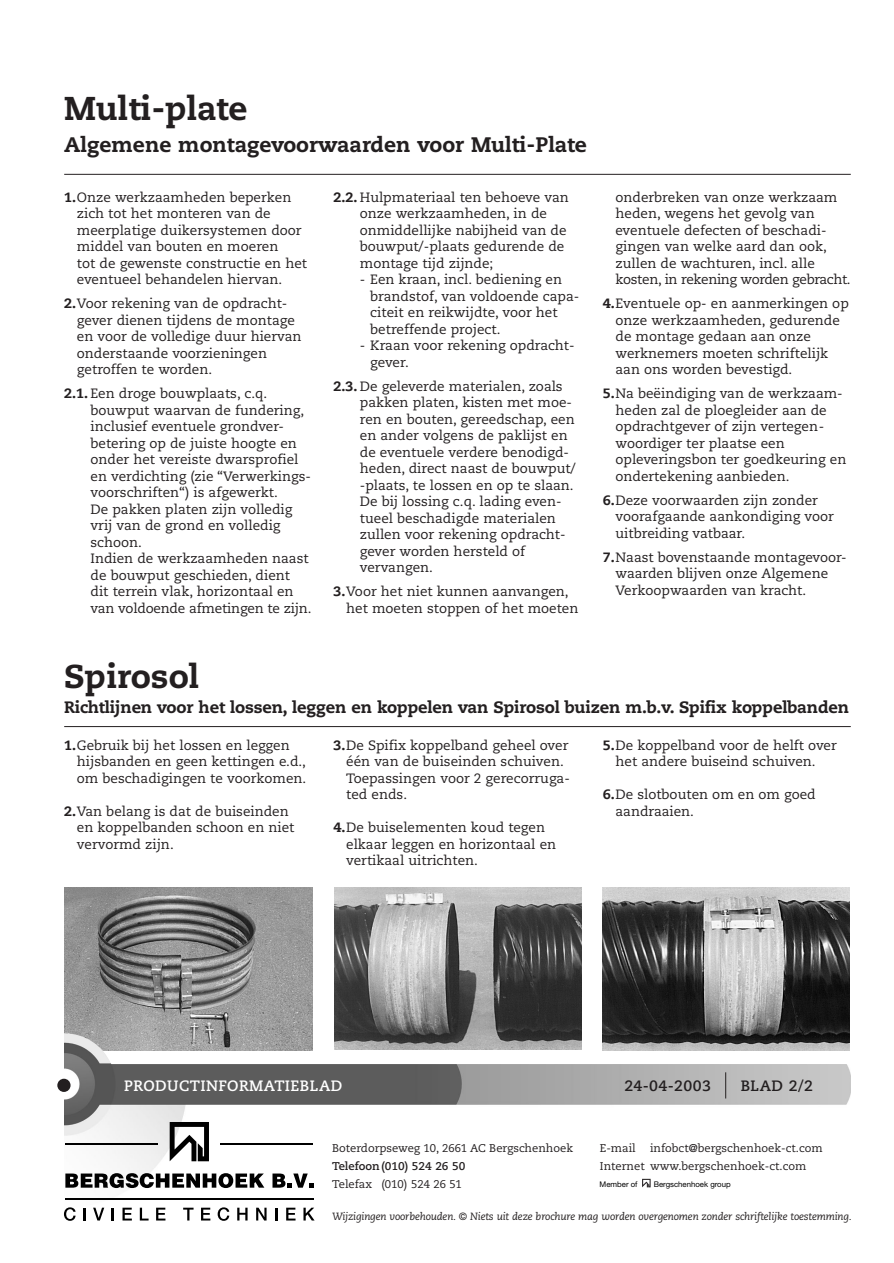
<style>
.page{position:relative;width:894px;height:1263px;background:#fff}
.page>*{position:absolute;margin:0;border:0;box-sizing:border-box;transform-origin:0 0}
.t1{font:800 33px "Caecilia";color:#231f20}
.t2{font:800 21px "Caecilia";color:#231f20}
.t3{font:800 16.5px "Caecilia";letter-spacing:-.01em;color:#231f20}
.t4{font:700 15px "Caecilia";letter-spacing:.025em;color:#fff}
.t5{font:700 15px "Caecilia";letter-spacing:.025em;color:#231f20}
.t6{font:13.5px/16.5px "Caecilia";color:#231f20}
.t7{font:11.25px "Caecilia";color:#231f20}
.t8{font:700 11.25px "Caecilia";color:#231f20}
.t9{font:italic 10.5px "Caecilia";letter-spacing:-.015em;color:#231f20}
.t10{font:7.8px "Helvetica Neue";color:#000}
.s1{font-weight:800}
</style>
<div class="page">
<img style="left:64px;top:887px;width:248px;height:146px">
<img style="left:64px;top:1033px;width:787px;height:181px">
<svg style="left:65px;top:1173px;width:199px;height:15px"></svg>
<svg style="left:273px;top:1174px;width:41px;height:14px"></svg>
<hr style="left:65px;top:1198px;width:248px;height:2px;background:#000">
<hr style="left:65px;top:1143px;width:93px;height:2px;background:#000">
<hr style="left:220px;top:1143px;width:93px;height:2px;background:#000">
<svg style="left:64px;top:1207px;width:12px;height:14px"></svg>
<svg style="left:84px;top:1208px;width:2px;height:13px"></svg>
<svg style="left:93px;top:1208px;width:11px;height:13px"></svg>
<svg style="left:112px;top:1208px;width:2px;height:13px"></svg>
<svg style="left:123px;top:1208px;width:9px;height:13px"></svg>
<svg style="left:140px;top:1208px;width:9px;height:13px"></svg>
<svg style="left:156px;top:1208px;width:9px;height:13px"></svg>
<svg style="left:183px;top:1208px;width:11px;height:13px"></svg>
<svg style="left:201px;top:1208px;width:9px;height:13px"></svg>
<svg style="left:218px;top:1207px;width:11px;height:14px"></svg>
<svg style="left:237px;top:1208px;width:11px;height:13px"></svg>
<svg style="left:256px;top:1208px;width:11px;height:13px"></svg>
<svg style="left:275px;top:1208px;width:2px;height:13px"></svg>
<svg style="left:286px;top:1208px;width:10px;height:13px"></svg>
<svg style="left:303px;top:1208px;width:12px;height:13px"></svg>
<svg style="left:170px;top:1122px;width:39px;height:39px"></svg>
<svg style="left:725px;top:1072px;width:1px;height:27px"></svg>
<div style="left:57px;top:1079px;width:14px;height:13px;background:#231f20;border-radius:50%"></div>
<svg style="left:642px;top:1179px;width:9px;height:8px"></svg>
<hr style="left:64px;top:174px;width:787px;height:1px;background:#231f20">
<img style="left:603px;top:887px;width:246px;height:163px">
<img style="left:334px;top:887px;width:248px;height:162px">
<hr style="left:64px;top:726px;width:787px;height:1px;background:#231f20">
<h1 class="t1" style="left:64px;top:95px;width:185px">Multi-plate</h1>
<h2 class="t2" style="left:64px;top:135px;width:524px">Algemene montagevoorwaarden voor Multi-Plate</h2>
<p class="t6" style="left:77px;top:190px;width:232px;text-indent:-13px"><span class="s1">1.</span>Onze werkzaamheden beperken zich tot het monteren van de meerplatige duikersystemen door middel van bouten en moeren<br>tot de gewenste constructie en het eventueel behandelen hiervan.</p>
<p class="t6" style="left:77px;top:296px;width:226px;text-indent:-13px"><span class="s1">2.</span>Voor rekening van de opdracht&shy;gever dienen tijdens de montage en voor de volledige duur hiervan onderstaande voorzieningen getroffen te worden.</p>
<p class="t6" style="left:91px;top:386px;width:222px;text-indent:-26px"><span class="s1">2.1.</span> Een droge bouwplaats, c.q. bouwput waarvan de fundering, inclusief eventuele grondver&shy;betering op de juiste hoogte en onder het vereiste dwarsprofiel en verdichting (zie “Verwerkings&shy;voorschriften“) is afgewerkt.<br>De pakken platen zijn volledig vrij van de grond en volledig schoon.<br>Indien de werkzaamheden naast de bouwput geschieden, dient dit terrein vlak, horizontaal en van voldoende afmetingen te zijn.</p>
<p class="t6" style="left:360px;top:190px;width:210px;text-indent:-26px"><span class="s1">2.2.</span> Hulpmateriaal ten behoeve van onze werkzaamheden, in de onmiddellijke nabijheid van de bouwput/-plaats gedurende de montage tijd zijnde;</p>
<p class="t6" style="left:370px;top:272px;width:211px;text-indent:-10px">- Een kraan, incl. bediening en brandstof, van voldoende capa&shy;citeit en reikwijdte, voor het betreffende project.</p>
<p class="t6" style="left:370px;top:338px;width:206px;text-indent:-10px">- Kraan voor rekening opdracht&shy;gever.</p>
<p class="t6" style="left:360px;top:379px;width:217px;text-indent:-26px"><span class="s1">2.3.</span> De geleverde materialen, zoals pakken platen, kisten met moe&shy;ren en bouten, gereedschap, een en ander volgens de paklijst en de eventuele verdere benodigd&shy;heden, direct naast de bouwput/ -plaats, te lossen en op te slaan.<br>De bij lossing c.q. lading even&shy;tueel beschadigde materialen zullen voor rekening opdracht&shy;gever worden hersteld of vervangen.</p>
<p class="t6" style="left:346px;top:584px;width:234px;text-indent:-13px"><span class="s1">3.</span>Voor het niet kunnen aanvangen, het moeten stoppen of het moeten</p>
<p class="t6" style="left:616px;top:190px;width:237px">onderbreken van onze werkzaam heden, wegens het gevolg van eventuele defecten of beschadi&shy;gingen van welke aard dan ook, zullen de wachturen, incl. alle kosten, in rekening worden gebracht.</p>
<p class="t6" style="left:616px;top:296px;width:235px;text-indent:-13px"><span class="s1">4.</span>Eventuele op- en aanmerkingen op onze werkzaamheden, gedurende de montage gedaan aan onze werknemers moeten schriftelijk aan ons worden bevestigd.</p>
<p class="t6" style="left:616px;top:386px;width:232px;text-indent:-13px"><span class="s1">5.</span>Na beëindiging van de werkzaam&shy;heden zal de ploegleider aan de opdrachtgever of zijn vertegen&shy;woordiger ter plaatse een opleveringsbon ter goedkeuring en ondertekening aanbieden.</p>
<p class="t6" style="left:616px;top:493px;width:220px;text-indent:-13px"><span class="s1">6.</span>Deze voorwaarden zijn zonder voorafgaande aankondiging voor uitbreiding vatbaar.</p>
<p class="t6" style="left:616px;top:550px;width:233px;text-indent:-13px"><span class="s1">7.</span>Naast bovenstaande montagevoor&shy;waarden blijven onze Algemene<br>Verkoopwaarden van kracht.</p>
<h1 class="t1" style="left:64px;top:662px;width:137px">Spirosol</h1>
<p class="t3" style="left:64px;top:700px;width:786px">Richtlijnen voor het lossen, leggen en koppelen van Spirosol buizen m.b.v. Spifix koppelbanden</p>
<p class="t6" style="left:77px;top:738px;width:231px;text-indent:-13px"><span class="s1">1.</span>Gebruik bij het lossen en leggen hijsbanden en geen kettingen e.d., om beschadigingen te voorkomen.</p>
<p class="t6" style="left:77px;top:804px;width:219px;text-indent:-13px"><span class="s1">2.</span>Van belang is dat de buiseinden en koppelbanden schoon en niet vervormd zijn.</p>
<p class="t6" style="left:346px;top:738px;width:225px;text-indent:-13px"><span class="s1">3.</span>De Spifix koppelband geheel over één van de buiseinden schuiven.<br>Toepassingen voor 2 gerecorruga&shy;ted ends.</p>
<p class="t6" style="left:346px;top:821px;width:211px;text-indent:-13px"><span class="s1">4.</span>De buiselementen koud tegen elkaar leggen en horizontaal en vertikaal uitrichten.</p>
<p class="t6" style="left:616px;top:738px;width:223px;text-indent:-13px"><span class="s1">5.</span>De koppelband voor de helft over het andere buiseind schuiven.</p>
<p class="t6" style="left:616px;top:788px;width:202px;text-indent:-13px"><span class="s1">6.</span>De slotbouten om en om goed aandraaien.</p>
<p class="t4" style="left:124px;top:1080px;width:220px">PRODUCTINFORMATIEBLAD</p>
<p class="t5" style="left:624px;top:1080px;width:88px">24-04-2003</p>
<p class="t5" style="left:741px;top:1080px;width:74px">BLAD 2/2</p>
<p class="t7" style="left:332px;top:1143px;width:242px">Boterdorpseweg 10, 2661 AC Bergschenhoek</p>
<p class="t7" style="left:600px;top:1143px;width:37px">E-mail</p>
<p class="t7" style="left:650px;top:1143px;width:174px">infobct@bergschenhoek-ct.com</p>
<p class="t8" style="left:332px;top:1161px;width:135px">Telefoon (010) 524 26 50</p>
<p class="t7" style="left:600px;top:1161px;width:208px">Internet www.bergschenhoek-ct.com</p>
<p class="t7" style="left:332px;top:1179px;width:131px">Telefax (010) 524 26 51</p>
<p class="t10" style="left:600px;top:1182px;width:40px">Member of</p>
<p class="t10" style="left:654px;top:1182px;width:78px">Bergschenhoek group</p>
<p class="t9" style="left:332px;top:1212px;width:521px">Wijzigingen voorbehouden. © Niets uit deze brochure mag worden overgenomen zonder schriftelijke toestemming.</p>
</div>
